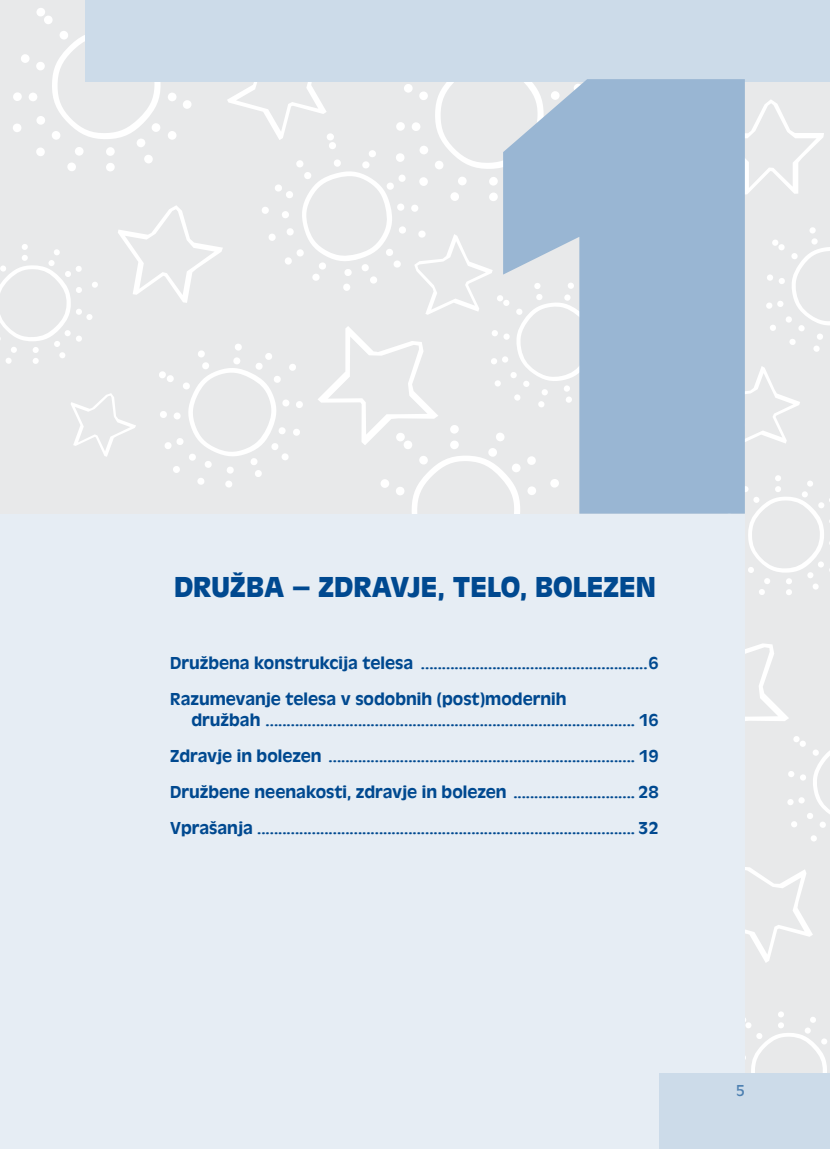
<style>
.page{position:relative;width:830px;height:1149px;background:#fff}
.page>*{position:absolute;margin:0;border:0;box-sizing:border-box;transform-origin:0 0}
.t1{font:700 30px "Antique Oli TCE";color:#004990}
.t2{font:500 18px/36px "Antique Oli TCE";color:#004990}
.t3{font:16.5px "Antique Oli TCE";color:#4d80b1}
</style>
<div class="page">
<div style="left:0;top:0;width:829px;height:1148px;background:#e8e9ea"></div>
<svg style="left:0;top:0;width:618px;height:514px"></svg>
<svg style="left:744px;top:99px;width:79px;height:95px"></svg>
<svg style="left:766px;top:227px;width:63px;height:125px"></svg>
<svg style="left:744px;top:366px;width:55px;height:80px"></svg>
<svg style="left:720px;top:474px;width:104px;height:121px"></svg>
<svg style="left:745px;top:643px;width:84px;height:199px"></svg>
<svg style="left:745px;top:867px;width:67px;height:95px"></svg>
<svg style="left:745px;top:1011px;width:82px;height:62px"></svg>
<div style="left:0;top:514px;width:744px;height:634px;background:#e6edf4"></div>
<div style="left:659px;top:1073px;width:170px;height:75px;background:#ccdbe9"></div>
<div style="left:86px;top:0;width:743px;height:81px;background:#ccdbe9"></div>
<svg style="left:503px;top:79px;width:241px;height:434px;fill:#99b6d3"></svg>
<h1 class="t1" style="left:174px;top:570px;width:483px">DRUŽBA – ZDRAVJE, TELO, BOLEZEN</h1>
<p class="t2" style="left:170px;top:644px;width:489px">Družbena konstrukcija telesa ......................................................6<br>Razumevanje telesa v sodobnih (post)modernih</p>
<p class="t2" style="left:170px;top:701px;width:489px;text-align:justify;text-indent:21px">družbah ........................................................................................ 16<br>Zdravje in bolezen ......................................................................... 19<br>Družbene neenakosti, zdravje in bolezen ............................. 28<br>Vprašanja .......................................................................................... 32</p>
<p class="t3" style="left:735px;top:1081px;width:11px">5</p>
</div>
